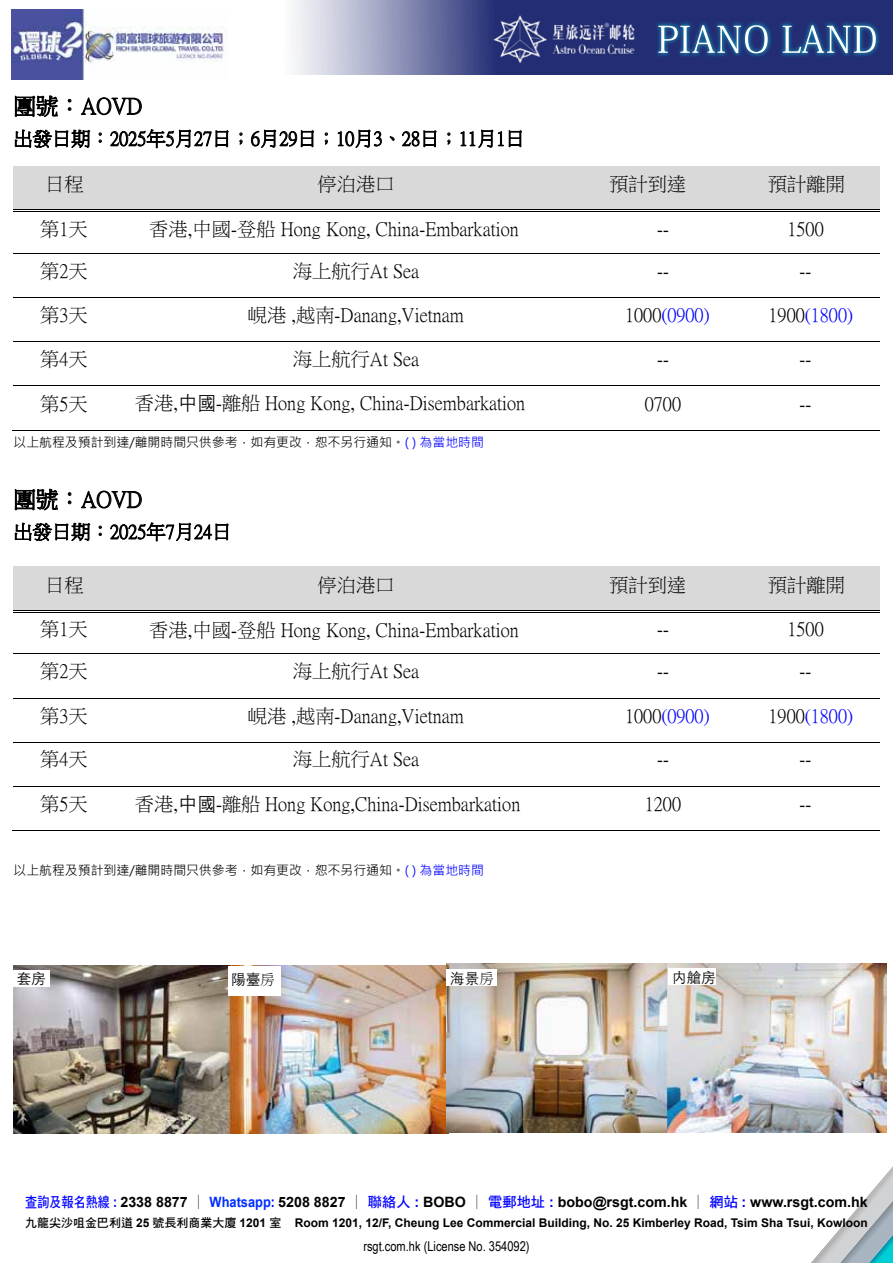
<style>
.page{position:relative;width:893px;height:1263px;background:#fff}
.page>*{position:absolute;margin:0;border:0;box-sizing:border-box;transform-origin:0 0}
.t1{font:22.65px "P Ming Li U";letter-spacing:-.005em;color:#000}
.t2{font:19.35px "P Ming Li U";color:#000}
.t3{font:19.35px "P Ming Li U";color:#00f}
.t4{font:14.4px "Deng Xian";color:#000}
.t5{font:700 14.25px "Arial";color:#000}
.t6{font:13.5px "Arial Narrow";color:#000}
.t7{font:12.9px "Microsoft Jheng Hei";color:#000}
.t8{font:700 12px "Arial";color:#000}
.s1{color:#000}
.s2{font-family:"Deng Xian"}
.s3{color:#00f}
.s4{font-family:"P Ming Li U"}
.s5{font-family:"DF Hei Std W7";font-weight:400;color:#00f}
.s6{font-family:"DF Hei Std W7";font-weight:400}
.s7{color:#002dff}
</style>
<div class="page">
<svg style="left:811px;top:1166px;width:82px;height:97px"></svg>
<svg style="left:293px;top:0;width:600px;height:74px;background:#5c6498"></svg>
<img style="left:12px;top:10px;width:216px;height:69px">
<img style="left:489px;top:14px;width:149px;height:51px">
<div style="left:654px;top:20px;width:119px;height:38px;background:#0ff;opacity:.5"></div>
<svg style="left:658px;top:25px;width:110px;height:28px"></svg>
<div style="left:778px;top:20px;width:103px;height:38px;background:#0ff;opacity:.5"></div>
<svg style="left:783px;top:25px;width:93px;height:28px;background:#5574a3"></svg>
<img style="left:13px;top:965px;width:436px;height:169px">
<img style="left:447px;top:963px;width:439px;height:169px">
<div style="left:13px;top:970px;width:36px;height:16px;background:#fff"></div>
<div style="left:447px;top:970px;width:50px;height:16px;background:#fff"></div>
<div style="left:668px;top:969px;width:48px;height:16px;background:#fff"></div>
<div style="left:229px;top:966px;width:52px;height:29px;background:#fff"></div>
<div style="left:13px;top:166px;width:113px;height:44px;background:#d9d9d9"></div>
<div style="left:126px;top:166px;width:412px;height:44px;background:#d9d9d9"></div>
<div style="left:538px;top:166px;width:191px;height:44px;background:#d9d9d9"></div>
<div style="left:729px;top:166px;width:150px;height:44px;background:#d9d9d9"></div>
<hr style="left:13px;top:210px;width:113px;height:1px;background:#000">
<hr style="left:13px;top:211px;width:113px;height:1px;background:#000">
<hr style="left:128px;top:210px;width:410px;height:1px;background:#000">
<hr style="left:128px;top:211px;width:410px;height:1px;background:#000">
<hr style="left:540px;top:210px;width:189px;height:1px;background:#000">
<hr style="left:540px;top:211px;width:189px;height:1px;background:#000">
<hr style="left:731px;top:210px;width:148px;height:1px;background:#000">
<hr style="left:731px;top:211px;width:148px;height:1px;background:#000">
<hr style="left:13px;top:253px;width:113px;height:1px;background:#000">
<hr style="left:127px;top:253px;width:411px;height:1px;background:#000">
<hr style="left:539px;top:253px;width:190px;height:1px;background:#000">
<hr style="left:729px;top:253px;width:150px;height:1px;background:#000">
<hr style="left:13px;top:297px;width:113px;height:1px;background:#000">
<hr style="left:127px;top:297px;width:411px;height:1px;background:#000">
<hr style="left:539px;top:297px;width:190px;height:1px;background:#000">
<hr style="left:729px;top:297px;width:150px;height:1px;background:#000">
<hr style="left:13px;top:341px;width:113px;height:1px;background:#000">
<hr style="left:127px;top:341px;width:411px;height:1px;background:#000">
<hr style="left:539px;top:341px;width:190px;height:1px;background:#000">
<hr style="left:729px;top:341px;width:150px;height:1px;background:#000">
<hr style="left:13px;top:385px;width:113px;height:1px;background:#000">
<hr style="left:127px;top:385px;width:411px;height:1px;background:#000">
<hr style="left:539px;top:385px;width:190px;height:1px;background:#000">
<hr style="left:729px;top:385px;width:150px;height:1px;background:#000">
<hr style="left:12px;top:430px;width:114px;height:1px;background:#000">
<hr style="left:125px;top:430px;width:413px;height:1px;background:#000">
<hr style="left:537px;top:430px;width:192px;height:1px;background:#000">
<hr style="left:728px;top:430px;width:151px;height:1px;background:#000">
<div style="left:13px;top:567px;width:113px;height:43px;background:#d9d9d9"></div>
<div style="left:126px;top:567px;width:412px;height:43px;background:#d9d9d9"></div>
<div style="left:538px;top:567px;width:191px;height:43px;background:#d9d9d9"></div>
<div style="left:729px;top:567px;width:150px;height:43px;background:#d9d9d9"></div>
<hr style="left:13px;top:610px;width:113px;height:1px;background:#000">
<hr style="left:13px;top:612px;width:113px;height:1px;background:#000">
<hr style="left:128px;top:610px;width:410px;height:1px;background:#000">
<hr style="left:128px;top:612px;width:410px;height:1px;background:#000">
<hr style="left:540px;top:610px;width:189px;height:1px;background:#000">
<hr style="left:540px;top:612px;width:189px;height:1px;background:#000">
<hr style="left:731px;top:610px;width:148px;height:1px;background:#000">
<hr style="left:731px;top:612px;width:148px;height:1px;background:#000">
<hr style="left:13px;top:653px;width:113px;height:1px;background:#000">
<hr style="left:127px;top:653px;width:411px;height:1px;background:#000">
<hr style="left:539px;top:653px;width:190px;height:1px;background:#000">
<hr style="left:729px;top:653px;width:150px;height:1px;background:#000">
<hr style="left:13px;top:698px;width:113px;height:1px;background:#000">
<hr style="left:127px;top:698px;width:411px;height:1px;background:#000">
<hr style="left:539px;top:698px;width:190px;height:1px;background:#000">
<hr style="left:729px;top:698px;width:150px;height:1px;background:#000">
<hr style="left:13px;top:742px;width:113px;height:1px;background:#000">
<hr style="left:127px;top:742px;width:411px;height:1px;background:#000">
<hr style="left:539px;top:742px;width:190px;height:1px;background:#000">
<hr style="left:729px;top:742px;width:150px;height:1px;background:#000">
<hr style="left:13px;top:786px;width:113px;height:1px;background:#000">
<hr style="left:127px;top:786px;width:411px;height:1px;background:#000">
<hr style="left:539px;top:786px;width:190px;height:1px;background:#000">
<hr style="left:729px;top:786px;width:150px;height:1px;background:#000">
<hr style="left:12px;top:830px;width:114px;height:1px;background:#000">
<hr style="left:125px;top:830px;width:413px;height:1px;background:#000">
<hr style="left:537px;top:830px;width:192px;height:1px;background:#000">
<hr style="left:728px;top:830px;width:151px;height:1px;background:#000">
<p class="t1" style="left:13px;top:95px;width:130px">團號：AOVD</p>
<p class="t2" style="left:13px;top:129px;width:513px">出發日期：2025年5月27日；6月29日；10月3、28日；11月1日</p>
<p class="t2" style="left:45px;top:175px;width:40px">日程</p>
<p class="t2" style="left:317px;top:175px;width:79px">停泊港口</p>
<p class="t2" style="left:609px;top:175px;width:79px">預計到達</p>
<p class="t2" style="left:768px;top:175px;width:79px">預計離開</p>
<p class="t2" style="left:40px;top:219px;width:49px">第1天</p>
<p class="t2" style="left:149px;top:220px;width:371px">香港,中國-登船 Hong Kong, China-Embarkation</p>
<p class="t2" style="left:657px;top:219px;width:14px">--</p>
<p class="t2" style="left:787px;top:219px;width:38px">1500</p>
<p class="t2" style="left:40px;top:261px;width:49px">第2天</p>
<p class="t2" style="left:293px;top:261px;width:128px">海上航行At Sea</p>
<p class="t2" style="left:657px;top:261px;width:14px">--</p>
<p class="t2" style="left:799px;top:261px;width:14px">--</p>
<p class="t2" style="left:40px;top:306px;width:49px">第3天</p>
<p class="t2" style="left:248px;top:306px;width:218px">峴港 ,越南-Danang,Vietnam</p>
<p class="t3" style="left:625px;top:306px;width:86px"><span class="s1">1000</span>(0900)</p>
<p class="t3" style="left:769px;top:306px;width:86px"><span class="s1">1900</span>(1800)</p>
<p class="t2" style="left:40px;top:349px;width:49px">第4天</p>
<p class="t2" style="left:293px;top:349px;width:128px">海上航行At Sea</p>
<p class="t2" style="left:657px;top:349px;width:14px">--</p>
<p class="t2" style="left:799px;top:349px;width:14px">--</p>
<p class="t2" style="left:40px;top:394px;width:49px">第5天</p>
<p class="t2" style="left:135px;top:394px;width:392px">香港,<span class="s2">中國</span>-離船 Hong Kong, China-Disembarkation</p>
<p class="t2" style="left:645px;top:394px;width:38px">0700</p>
<p class="t2" style="left:799px;top:394px;width:14px">--</p>
<p class="t7" style="left:13px;top:434px;width:472px">以上航程及預計到達/離開時間只供參考，如有更改，恕不另行通知。<span class="s3">( ) 為當地時間</span></p>
<p class="t1" style="left:13px;top:488px;width:130px">團號：AOVD</p>
<p class="t2" style="left:13px;top:522px;width:220px">出發日期：2025年7月24日</p>
<p class="t2" style="left:45px;top:575px;width:40px">日程</p>
<p class="t2" style="left:317px;top:575px;width:79px">停泊港口</p>
<p class="t2" style="left:609px;top:575px;width:79px">預計到達</p>
<p class="t2" style="left:768px;top:575px;width:79px">預計離開</p>
<p class="t2" style="left:40px;top:620px;width:49px">第1天</p>
<p class="t2" style="left:149px;top:620px;width:371px">香港,中國-登船 Hong Kong, China-Embarkation</p>
<p class="t2" style="left:657px;top:620px;width:14px">--</p>
<p class="t2" style="left:787px;top:620px;width:38px">1500</p>
<p class="t2" style="left:40px;top:661px;width:49px">第2天</p>
<p class="t2" style="left:293px;top:661px;width:128px">海上航行At Sea</p>
<p class="t2" style="left:657px;top:661px;width:14px">--</p>
<p class="t2" style="left:799px;top:661px;width:14px">--</p>
<p class="t2" style="left:40px;top:706px;width:49px">第3天</p>
<p class="t2" style="left:248px;top:706px;width:218px">峴港 ,越南-Danang,Vietnam</p>
<p class="t3" style="left:625px;top:706px;width:86px"><span class="s1">1000</span>(0900)</p>
<p class="t3" style="left:769px;top:706px;width:86px"><span class="s1">1900</span>(1800)</p>
<p class="t2" style="left:40px;top:750px;width:49px">第4天</p>
<p class="t2" style="left:293px;top:750px;width:128px">海上航行At Sea</p>
<p class="t2" style="left:657px;top:750px;width:14px">--</p>
<p class="t2" style="left:799px;top:750px;width:14px">--</p>
<p class="t2" style="left:40px;top:795px;width:49px">第5天</p>
<p class="t2" style="left:135px;top:794px;width:387px">香港,<span class="s2">中國</span>-離船 Hong Kong,China-Disembarkation</p>
<p class="t2" style="left:645px;top:795px;width:38px">1200</p>
<p class="t2" style="left:799px;top:795px;width:14px">--</p>
<p class="t7" style="left:13px;top:862px;width:472px">以上航程及預計到達/離開時間只供參考，如有更改，恕不另行通知。<span class="s3">( ) 為當地時間</span></p>
<p class="t4" style="left:17px;top:969px;width:30px">套房</p>
<p class="t4" style="left:231px;top:970px;width:45px">陽臺<span class="s4">房</span></p>
<p class="t4" style="left:450px;top:969px;width:45px">海景<span class="s4">房</span></p>
<p class="t4" style="left:672px;top:968px;width:45px">内艙房</p>
<p class="t5" style="left:25px;top:1192px;width:844px"><span class="s5">查詢及報名熱線</span> <span class="s3">:</span> 2338 8877 <span class="s6">│</span> <span class="s7">Whatsapp</span><span class="s3">:</span> 5208 8827 <span class="s6">│</span> <span class="s5">聯絡人</span> <span class="s3">:</span> BOBO <span class="s6">│</span> <span class="s5">電郵地址</span> <span class="s3">:</span> bobo@rsgt.com.hk <span class="s6">│</span> <span class="s5">網站</span> <span class="s3">:</span> www.rsgt.com.hk</p>
<p class="t8" style="left:25px;top:1214px;width:844px"><span class="s6">九龍尖沙咀金巴利道</span> 25 <span class="s6">號長利商業大廈</span> 1201 <span class="s6">室</span> Room 1201, 12/F, Cheung Lee Commercial Building, No. 25 Kimberley Road, Tsim Sha Tsui, Kowloon</p>
<p class="t6" style="left:363px;top:1236px;width:168px">rsgt.com.hk (License No. 354092)</p>
</div>
